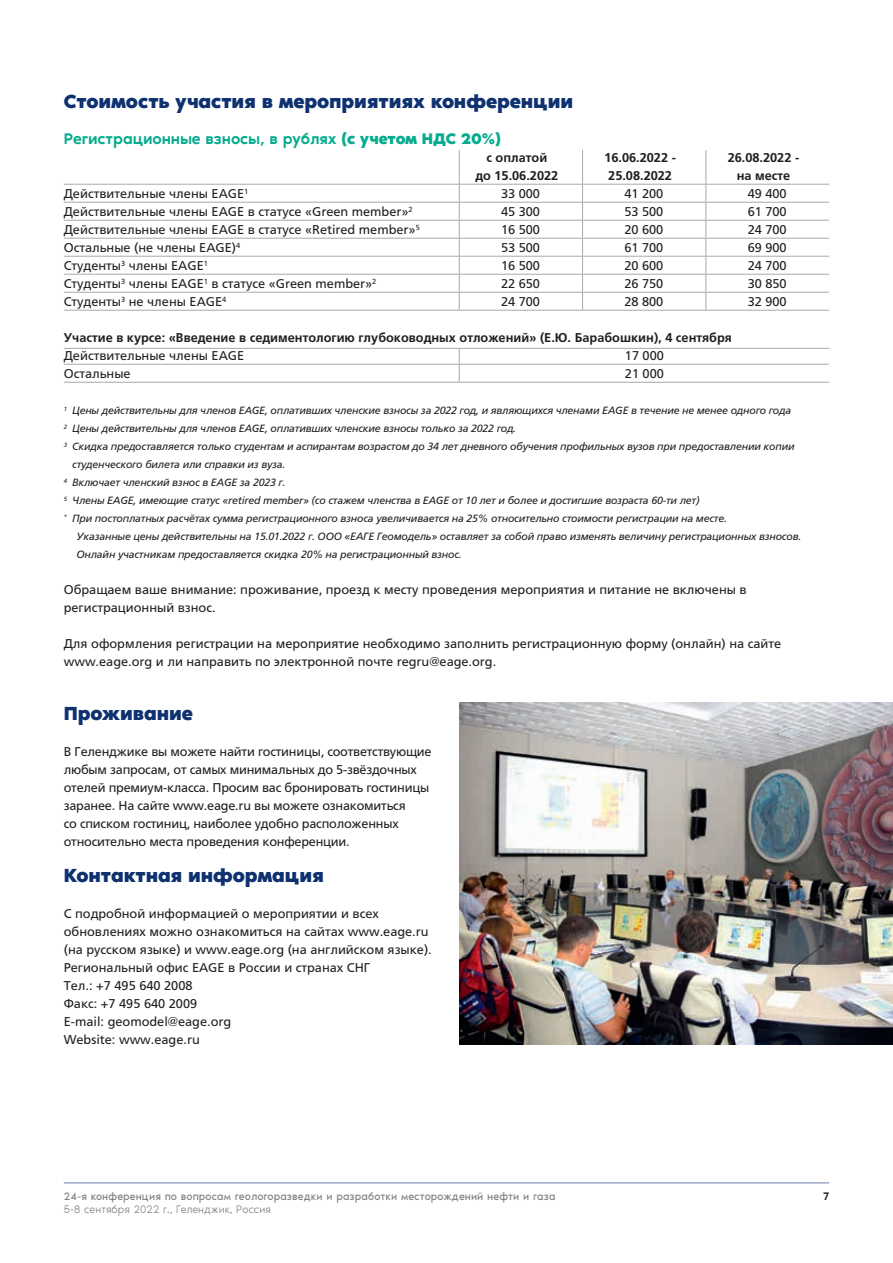
<style>
.page{position:relative;width:893px;height:1263px;background:#fff}
.page>*{position:absolute;margin:0;border:0;box-sizing:border-box;transform-origin:0 0}
._00-BODY_tekst_RUS{font:700 19.5px "Noir Pro";letter-spacing:-.01em;color:#0e3170}
._01-KOP_1_RUS{font:700 19.5px "Noir Pro";letter-spacing:-.01em;color:#0e3170}
._02-KOP_2_RUS{font:500 15.75px "Noir Pro";letter-spacing:-.01em;color:#06ac8e}
._00-BODY_tekst_RUS-2{font:12.75px/18px "Frutiger LTCYR";color:#231f20}
._00-BODY_tekst_RUS-3{font:700 12.75px/18px "Frutiger LTCYR";color:#231f20;text-align:center}
.t1{font:11.25px "Noir Pro";letter-spacing:.005em;color:#808285;scale:.95 1}
.t2{font:300 11.25px "Noir Pro";letter-spacing:.005em;color:#808285;scale:.95 1}
.t3{font:500 11.25px "Noir Pro";color:#231f20;scale:.95 1}
._07-FOTO_bijschrift{font:italic 10.5px/18px "Frutiger LTCYR";letter-spacing:-.015em;color:#231f20}
.s1{font-weight:700}
</style>
<div class="page">
<hr style="left:64px;top:1182px;width:765px;height:1px;background:#9fa6c7">
<hr style="left:64px;top:184px;width:395px;height:1px;background:#a8a9ad">
<hr style="left:459px;top:184px;width:124px;height:1px;background:#a8a9ad">
<hr style="left:583px;top:184px;width:123px;height:1px;background:#a8a9ad">
<hr style="left:706px;top:184px;width:123px;height:1px;background:#a8a9ad">
<hr style="left:64px;top:202px;width:395px;height:1px;background:#a8a9ad">
<hr style="left:459px;top:202px;width:124px;height:1px;background:#a8a9ad">
<hr style="left:583px;top:202px;width:123px;height:1px;background:#a8a9ad">
<hr style="left:706px;top:202px;width:123px;height:1px;background:#a8a9ad">
<hr style="left:64px;top:220px;width:395px;height:1px;background:#a8a9ad">
<hr style="left:459px;top:220px;width:124px;height:1px;background:#a8a9ad">
<hr style="left:583px;top:220px;width:123px;height:1px;background:#a8a9ad">
<hr style="left:706px;top:220px;width:123px;height:1px;background:#a8a9ad">
<hr style="left:64px;top:238px;width:395px;height:1px;background:#a8a9ad">
<hr style="left:459px;top:238px;width:124px;height:1px;background:#a8a9ad">
<hr style="left:583px;top:238px;width:123px;height:1px;background:#a8a9ad">
<hr style="left:706px;top:238px;width:123px;height:1px;background:#a8a9ad">
<hr style="left:64px;top:256px;width:395px;height:1px;background:#a8a9ad">
<hr style="left:459px;top:256px;width:124px;height:1px;background:#a8a9ad">
<hr style="left:583px;top:256px;width:123px;height:1px;background:#a8a9ad">
<hr style="left:706px;top:256px;width:123px;height:1px;background:#a8a9ad">
<hr style="left:64px;top:274px;width:395px;height:1px;background:#a8a9ad">
<hr style="left:459px;top:274px;width:124px;height:1px;background:#a8a9ad">
<hr style="left:583px;top:274px;width:123px;height:1px;background:#a8a9ad">
<hr style="left:706px;top:274px;width:123px;height:1px;background:#a8a9ad">
<hr style="left:64px;top:292px;width:395px;height:1px;background:#a8a9ad">
<hr style="left:459px;top:292px;width:124px;height:1px;background:#a8a9ad">
<hr style="left:583px;top:292px;width:123px;height:1px;background:#a8a9ad">
<hr style="left:706px;top:292px;width:123px;height:1px;background:#a8a9ad">
<hr style="left:64px;top:310px;width:395px;height:1px;background:#a8a9ad">
<hr style="left:459px;top:310px;width:124px;height:1px;background:#a8a9ad">
<hr style="left:583px;top:310px;width:123px;height:1px;background:#a8a9ad">
<hr style="left:706px;top:310px;width:123px;height:1px;background:#a8a9ad">
<hr style="left:459px;top:150px;width:1px;height:34px;background:#a8a9ad">
<hr style="left:582px;top:150px;width:1px;height:34px;background:#a8a9ad">
<svg style="left:459px;top:185px;width:1px;height:125px"></svg>
<svg style="left:582px;top:185px;width:1px;height:125px"></svg>
<hr style="left:705px;top:150px;width:1px;height:34px;background:#a8a9ad">
<svg style="left:705px;top:185px;width:1px;height:125px"></svg>
<hr style="left:64px;top:348px;width:395px;height:1px;background:#a8a9ad">
<hr style="left:459px;top:348px;width:371px;height:1px;background:#a8a9ad">
<hr style="left:64px;top:364px;width:395px;height:1px;background:#a8a9ad">
<hr style="left:459px;top:364px;width:370px;height:1px;background:#a8a9ad">
<hr style="left:64px;top:382px;width:395px;height:1px;background:#a8a9ad">
<hr style="left:459px;top:382px;width:371px;height:1px;background:#a8a9ad">
<svg style="left:459px;top:349px;width:1px;height:33px"></svg>
<img style="left:459px;top:702px;width:434px;height:342px">
<p class="_00-BODY_tekst_RUS" style="left:64px;top:85px;width:511px">Стоимость участия в мероприятиях конференции</p>
<p class="_02-KOP_2_RUS" style="left:64px;top:126px;width:439px">Регистрационные взносы, в рублях <span class="s1">(с учетом НДС 20%)</span></p>
<p class="_00-BODY_tekst_RUS-3" style="left:475px;top:149px;width:84px">с оплатой<br>до 15.06.2022</p>
<p class="_00-BODY_tekst_RUS-3" style="left:604px;top:149px;width:73px">16.06.2022 -<br>25.08.2022</p>
<p class="_00-BODY_tekst_RUS-3" style="left:728px;top:149px;width:73px">26.08.2022 - на месте</p>
<p class="_00-BODY_tekst_RUS-2" style="left:64px;top:185px;width:186px">Действительные члены EAGE<sup>1</sup></p>
<p class="_00-BODY_tekst_RUS-2" style="left:501px;top:185px;width:40px">33 000</p>
<p class="_00-BODY_tekst_RUS-2" style="left:624px;top:185px;width:40px">41 200</p>
<p class="_00-BODY_tekst_RUS-2" style="left:748px;top:185px;width:40px">49 400</p>
<p class="_00-BODY_tekst_RUS-2" style="left:64px;top:203px;width:350px">Действительные члены EAGE в статусе «Green member»<sup>2</sup></p>
<p class="_00-BODY_tekst_RUS-2" style="left:501px;top:203px;width:40px">45 300</p>
<p class="_00-BODY_tekst_RUS-2" style="left:624px;top:203px;width:40px">53 500</p>
<p class="_00-BODY_tekst_RUS-2" style="left:748px;top:203px;width:40px">61 700</p>
<p class="_00-BODY_tekst_RUS-2" style="left:64px;top:221px;width:357px">Действительные члены EAGE в статусе «Retired member»<sup>5</sup></p>
<p class="_00-BODY_tekst_RUS-2" style="left:501px;top:221px;width:40px">16 500</p>
<p class="_00-BODY_tekst_RUS-2" style="left:624px;top:221px;width:40px">20 600</p>
<p class="_00-BODY_tekst_RUS-2" style="left:748px;top:221px;width:40px">24 700</p>
<p class="_00-BODY_tekst_RUS-2" style="left:64px;top:239px;width:178px">Остальные (не члены EAGE)<sup>4</sup></p>
<p class="_00-BODY_tekst_RUS-2" style="left:501px;top:239px;width:40px">53 500</p>
<p class="_00-BODY_tekst_RUS-2" style="left:624px;top:239px;width:40px">61 700</p>
<p class="_00-BODY_tekst_RUS-2" style="left:748px;top:239px;width:40px">69 900</p>
<p class="_00-BODY_tekst_RUS-2" style="left:64px;top:257px;width:146px">Студенты<sup>3</sup> члены EAGE<sup>1</sup></p>
<p class="_00-BODY_tekst_RUS-2" style="left:501px;top:257px;width:40px">16 500</p>
<p class="_00-BODY_tekst_RUS-2" style="left:624px;top:257px;width:40px">20 600</p>
<p class="_00-BODY_tekst_RUS-2" style="left:748px;top:257px;width:40px">24 700</p>
<p class="_00-BODY_tekst_RUS-2" style="left:64px;top:275px;width:314px">Студенты<sup>3</sup> члены EAGE<sup>1</sup> в статусе «Green member»<sup>2</sup></p>
<p class="_00-BODY_tekst_RUS-2" style="left:501px;top:275px;width:40px">22 650</p>
<p class="_00-BODY_tekst_RUS-2" style="left:624px;top:275px;width:40px">26 750</p>
<p class="_00-BODY_tekst_RUS-2" style="left:748px;top:275px;width:40px">30 850</p>
<p class="_00-BODY_tekst_RUS-2" style="left:64px;top:293px;width:164px">Студенты<sup>3</sup> не члены EAGE<sup>4</sup></p>
<p class="_00-BODY_tekst_RUS-2" style="left:501px;top:293px;width:40px">24 700</p>
<p class="_00-BODY_tekst_RUS-2" style="left:624px;top:293px;width:40px">28 800</p>
<p class="_00-BODY_tekst_RUS-2" style="left:748px;top:293px;width:40px">32 900</p>
<p class="_00-BODY_tekst_RUS-3" style="left:64px;top:329px;width:670px">Участие в курсе: «Введение в седиментологию глубоководных отложений» (Е.Ю. Барабошкин), 4 сентября</p>
<p class="_00-BODY_tekst_RUS-2" style="left:64px;top:347px;width:182px">Действительные члены EAGE</p>
<p class="_00-BODY_tekst_RUS-2" style="left:625px;top:347px;width:40px">17 000</p>
<p class="_00-BODY_tekst_RUS-2" style="left:64px;top:365px;width:68px">Остальные</p>
<p class="_00-BODY_tekst_RUS-2" style="left:625px;top:365px;width:40px">21 000</p>
<p class="_07-FOTO_bijschrift" style="left:64px;top:401px;width:729px"><sup>1</sup> Цены действительны для членов EAGE, оплативших членские взносы за 2022 год, и являющихся членами EAGE в течение не менее одного года</p>
<p class="_07-FOTO_bijschrift" style="left:64px;top:419px;width:454px"><sup>2</sup> Цены действительны для членов EAGE, оплативших членские взносы только за 2022 год.</p>
<p class="_07-FOTO_bijschrift" style="left:72px;top:437px;width:724px;text-indent:-8px"><sup>3</sup> Скидка предоставляется только студентам и аспирантам возрастом до 34 лет дневного обучения профильных вузов при предоставлении копии студенческого билета или справки из вуза.</p>
<p class="_07-FOTO_bijschrift" style="left:64px;top:473px;width:223px"><sup>4</sup> Включает членский взнос в EAGE за 2023 г.</p>
<p class="_07-FOTO_bijschrift" style="left:64px;top:491px;width:637px"><sup>5</sup> Члены EAGE, имеющие статус «retired member» (со стажем членства в EAGE от 10 лет и более и достигшие возраста 60-ти лет)</p>
<p class="_07-FOTO_bijschrift" style="left:64px;top:509px;width:665px"><sup>*</sup> При постоплатных расчётах сумма регистрационного взноса увеличивается на 25% относительно стоимости регистрации на месте.</p>
<p class="_07-FOTO_bijschrift" style="left:77px;top:527px;width:726px">Указанные цены действительны на 15.01.2022 г. ООО «ЕАГЕ Геомодель» оставляет за собой право изменять величину регистрационных взносов.</p>
<p class="_07-FOTO_bijschrift" style="left:77px;top:545px;width:387px">Онлайн участникам предоставляется скидка 20% на регистрационный взнос.</p>
<p class="_00-BODY_tekst_RUS-2" style="left:64px;top:581px;width:684px">Обращаем ваше внимание: проживание, проезд к месту проведения мероприятия и питание не включены в регистрационный взнос.</p>
<p class="_00-BODY_tekst_RUS-2" style="left:64px;top:635px;width:719px">Для оформления регистрации на мероприятие необходимо заполнить регистрационную форму (онлайн) на сайте www.eage.org и ли направить по электронной почте regru@eage.org.</p>
<p class="_00-BODY_tekst_RUS" style="left:64px;top:697px;width:131px">Проживание</p>
<p class="_00-BODY_tekst_RUS-2" style="left:64px;top:743px;width:369px">В Геленджике вы можете найти гостиницы, соответствующие любым запросам, от самых минимальных до 5-звёздочных отелей премиум-класса. Просим вас бронировать гостиницы заранее. На сайте www.eage.ru вы можете ознакомиться<br>со списком гостиниц, наиболее удобно расположенных относительно места проведения конференции.</p>
<p class="_01-KOP_1_RUS" style="left:64px;top:859px;width:262px">Контактная информация</p>
<p class="_00-BODY_tekst_RUS-2" style="left:64px;top:905px;width:369px">С подробной информацией о мероприятии и всех обновлениях можно ознакомиться на сайтах www.eage.ru (на русском языке) и www.eage.org (на английском языке).</p>
<p class="_00-BODY_tekst_RUS-2" style="left:64px;top:959px;width:308px">Региональный офис EAGE в России и странах СНГ</p>
<p class="_00-BODY_tekst_RUS-2" style="left:64px;top:977px;width:130px">Тел.: +7 495 640 2008</p>
<p class="_00-BODY_tekst_RUS-2" style="left:64px;top:995px;width:135px">Факс: +7 495 640 2009</p>
<p class="_00-BODY_tekst_RUS-2" style="left:64px;top:1013px;width:169px">E-mail: geomodel@eage.org</p>
<p class="_00-BODY_tekst_RUS-2" style="left:64px;top:1031px;width:138px">Website: www.eage.ru</p>
<p class="t1" style="left:64px;top:1187px;width:519px">24-я конференция по вопросам геологоразведки и разработки месторождений нефти и газа</p>
<p class="t3" style="left:823px;top:1187px;width:8px">7</p>
<p class="t2" style="left:64px;top:1201px;width:220px">5-8 сентября 2022 г., Геленджик, Россия</p>
</div>
